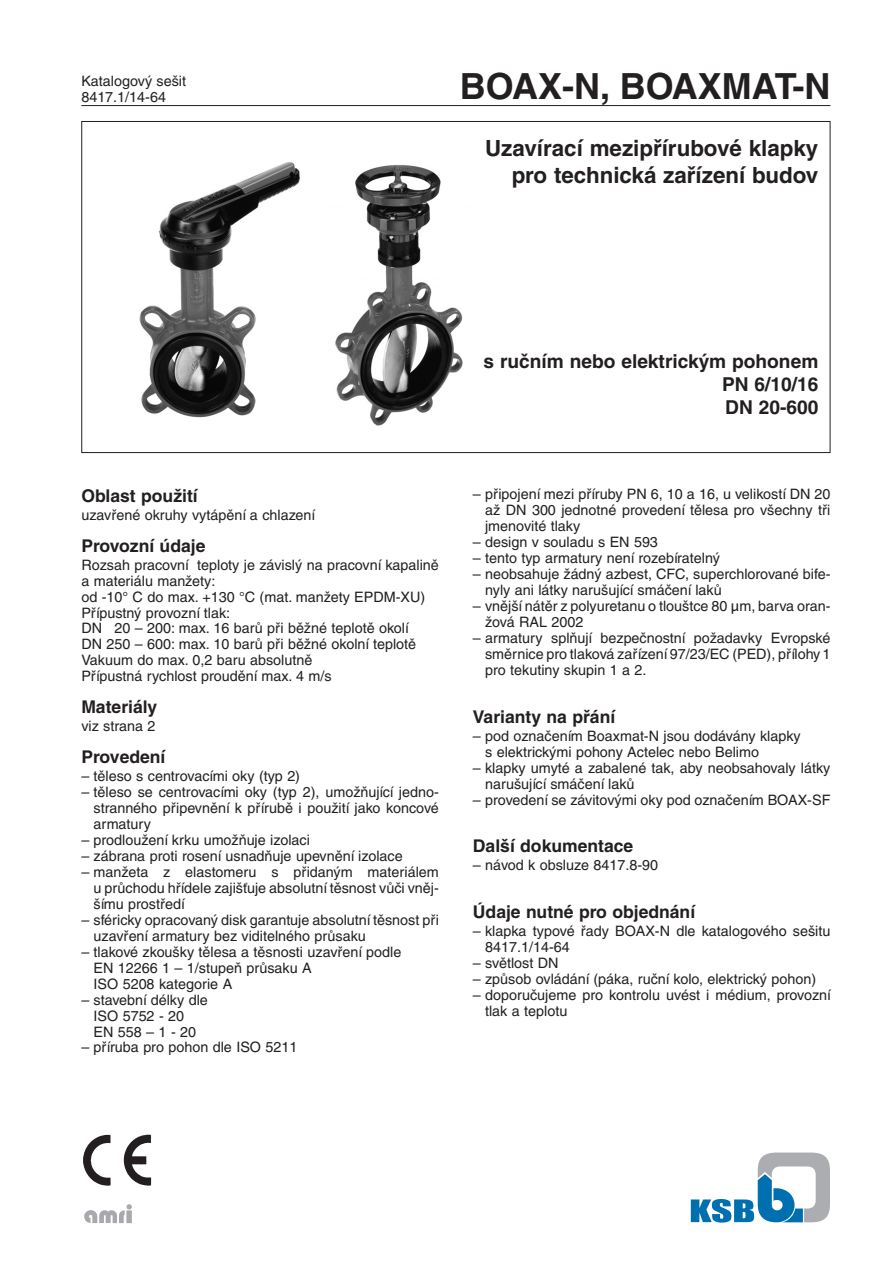
<style>
.page{position:relative;width:894px;height:1266px;background:#fff}
.page>*{position:absolute;margin:0;border:0;box-sizing:border-box;transform-origin:0 0}
.t1{font:700 36px "Helvetica CE";color:#231f20}
.t2{font:700 22.35px/26.8px "Helvetica CE";color:#231f20;text-align:right}
.t3{font:700 19.2px/23px "Helvetica CE";color:#231f20;text-align:justify}
.t4{font:700 17.55px "Helvetica CE";color:#231f20}
.t5{font:14.4px/15.9px "Helvetica CE";color:#231f20}
.s1{color:#fff}
.s2{font-family:"Lucida Grande"}
</style>
<div class="page">
<hr style="left:81px;top:105px;width:749px;height:1px;background:#231f20">
<img style="left:83px;top:1134px;width:69px;height:52px">
<img style="left:85px;top:1204px;width:47px;height:19px">
<img style="left:139px;top:162px;width:161px;height:256px">
<img style="left:335px;top:165px;width:128px;height:261px">
<svg style="left:690px;top:1152px;width:139px;height:70px"></svg>
<p class="t5" style="left:81px;top:74px;width:106px">Katalogový sešit<br>8417.1/14-64</p>
<h1 class="t1" style="left:459px;top:74px;width:372px">BOAX-N, BOAXMAT-N</h1>
<h2 class="t2" style="left:485px;top:137px;width:334px">Uzavírací mezipřírubové klapky pro technická zařízení budov</h2>
<p class="t4" style="left:81px;top:489px;width:118px">Oblast použití</p>
<p class="t5" style="left:81px;top:508px;width:236px">uzavřené okruhy vytápění a chlazení</p>
<p class="t4" style="left:81px;top:539px;width:126px">Provozní údaje</p>
<p class="t5" style="left:81px;top:558px;width:359px">Rozsah pracovní teploty je závislý na pracovní kapalině a materiálu manžety:<br>od -10° C do max. +130 °C (mat. manžety EPDM-XU)<br>Přípustný provozní tlak:<br>DN <span class="s1">0</span>20 – 200: max. 16 barů při běžné teplotě okolí<br>DN 250 – 600: max. 10 barů při běžné okolní teplotě Vakuum do max. 0,2 baru absolutně<br>Přípustná rychlost proudění max. 4 m/s</p>
<p class="t4" style="left:81px;top:700px;width:77px">Materiály</p>
<p class="t5" style="left:81px;top:719px;width:76px">viz strana 2</p>
<p class="t4" style="left:81px;top:750px;width:86px">Provedení</p>
<p class="t5" style="left:81px;top:769px;width:220px">– těleso s centrovacími oky (typ 2)</p>
<p class="t5" style="left:93px;top:785px;width:346px;text-align:justify;text-indent:-12px">– těleso se centrovacími oky (typ 2), umožňující jedno&shy;stranného připevnění k přírubě i použití jako koncové armatury</p>
<p class="t5" style="left:81px;top:833px;width:230px">– prodloužení krku umožňuje izolaci</p>
<p class="t5" style="left:81px;top:849px;width:323px">– zábrana proti rosení usnadňuje upevnění izolace</p>
<p class="t5" style="left:93px;top:865px;width:346px;text-align:justify;text-indent:-12px">– manžeta z elastomeru s přidaným materiálem u průchodu hřídele zajišťuje absolutní těsnost vůči vněj&shy;šímu prostředí</p>
<p class="t5" style="left:93px;top:913px;width:346px;text-indent:-12px">– sféricky opracovaný disk garantuje absolutní těsnost při uzavření armatury bez viditelného průsaku</p>
<p class="t5" style="left:93px;top:945px;width:309px;text-indent:-12px">– tlakové zkoušky tělesa a těsnosti uzavření podle<br>EN 12266 1 – 1/stupeň průsaku A<br>ISO 5208 kategorie A</p>
<p class="t5" style="left:93px;top:993px;width:116px;text-indent:-12px">– stavební délky dle<br>ISO 5752 - 20<br>EN 558 – 1 - 20</p>
<p class="t5" style="left:81px;top:1040px;width:217px">– příruba pro pohon dle ISO 5211</p>
<h3 class="t3" style="left:721px;top:352px;width:98px;text-indent:-238px">s ručním nebo elektrickým pohonem PN 6/10/16<br>DN 20-600</h3>
<p class="t5" style="left:485px;top:487px;width:346px;text-align:justify;text-indent:-12px">– připojení mezi příruby PN 6, 10 a 16, u velikostí DN 20 až DN 300 jednotné provedení tělesa pro všechny tři jmenovité tlaky</p>
<p class="t5" style="left:472px;top:535px;width:186px">– design v souladu s EN 593</p>
<p class="t5" style="left:472px;top:551px;width:248px">– tento typ armatury není rozebíratelný</p>
<p class="t5" style="left:485px;top:567px;width:346px;text-indent:-12px">– neobsahuje žádný azbest, CFC, superchlorované bife&shy;nyly ani látky narušující smáčení laků</p>
<p class="t5" style="left:485px;top:599px;width:346px;text-indent:-12px">– vnější nátěr z polyuretanu o tlouštce 80 <span class="s2">µ</span>m, barva oran&shy;žová RAL 2002</p>
<p class="t5" style="left:485px;top:631px;width:346px;text-align:justify;text-indent:-12px">– armatury splňují bezpečnostní požadavky Evropské směrnice pro tlaková zařízení 97/23/EC (PED), přílohy 1 pro tekutiny skupin 1 a 2.</p>
<p class="t4" style="left:472px;top:710px;width:144px">Varianty na přání</p>
<p class="t5" style="left:485px;top:729px;width:317px;text-indent:-12px">– pod označením Boaxmat-N jsou dodávány klapky s elektrickými pohony Actelec nebo Belimo</p>
<p class="t5" style="left:485px;top:761px;width:346px;text-indent:-12px">– klapky umyté a zabalené tak, aby neobsahovaly látky narušující smáčení laků</p>
<p class="t5" style="left:472px;top:793px;width:359px">– provedení se závitovými oky pod označením BOAX-SF</p>
<p class="t4" style="left:472px;top:839px;width:162px">Další dokumentace</p>
<p class="t5" style="left:472px;top:858px;width:186px">– návod k obsluze 8417.8-90</p>
<p class="t4" style="left:472px;top:905px;width:224px">Údaje nutné pro objednání</p>
<p class="t5" style="left:485px;top:924px;width:346px;text-indent:-12px">– klapka typové řady BOAX-N dle katalogového sešitu<br>8417.1/14-64</p>
<p class="t5" style="left:472px;top:956px;width:87px">– světlost DN</p>
<p class="t5" style="left:472px;top:972px;width:344px">– způsob ovládání (páka, ruční kolo, elektrický pohon)</p>
<p class="t5" style="left:485px;top:988px;width:347px;text-indent:-12px">– doporučujeme pro kontrolu uvést i médium, provozní tlak a teplotu</p>
</div>
